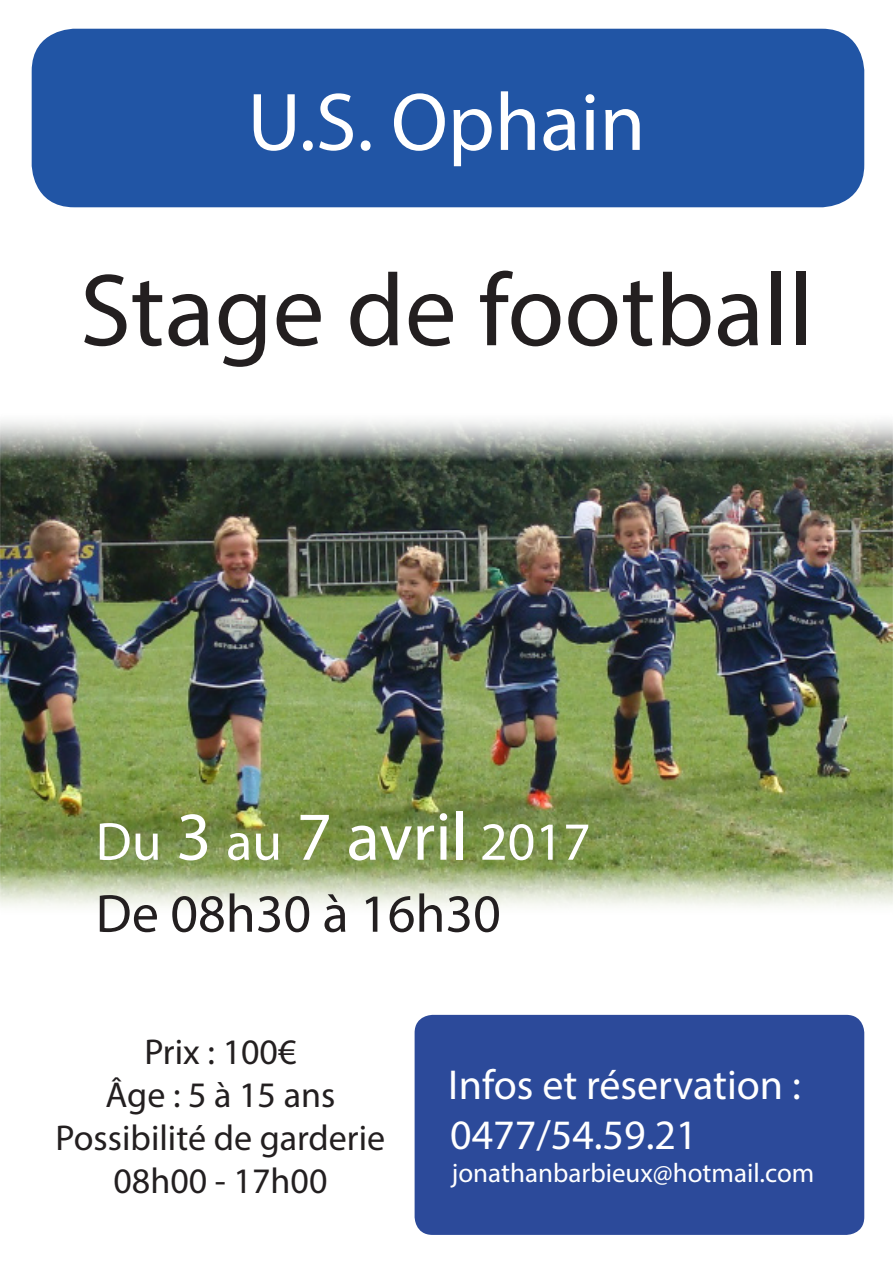
<style>
.page{position:relative;width:893px;height:1263px;background:#fff}
.page>*{position:absolute;margin:0;border:0;box-sizing:border-box;transform-origin:0 0}
.t1{font:103.5px "Myriad Pro";color:#231f20}
.t2{font:82.5px "Myriad Pro";color:#fff}
.t3{font:54px "Myriad Pro";color:#fff}
.t4{font:54px "Myriad Pro";color:#231f20}
.t5{font:42px "Myriad Pro";color:#fff}
.t6{font:36px "Myriad Pro";color:#231f20}
.t7{font:27px "Myriad Pro";color:#fff}
.s1{font-size:69px}
</style>
<div class="page">
<img style="left:1px;top:420px;width:891px;height:487px">
<div style="left:415px;top:1015px;width:449px;height:220px;background:#2c4a9a;border-radius:18px"></div>
<div style="left:32px;top:29px;width:832px;height:178px;background:#2155a5;border-radius:43px"></div>
<p class="t2" style="left:248px;top:71px;width:399px">U.S. Ophain</p>
<p class="t1" style="left:80px;top:247px;width:735px">Stage de football</p>
<p class="t3" style="left:96px;top:808px;width:497px">Du <span class="s1">3</span> au <span class="s1">7 avril</span> 2017</p>
<p class="t4" style="left:96px;top:880px;width:407px">De 08h30 à 16h30</p>
<p class="t6" style="left:144px;top:1029px;width:154px">Prix : 100€</p>
<p class="t6" style="left:106px;top:1073px;width:231px">Âge : 5 à 15 ans</p>
<p class="t6" style="left:56px;top:1116px;width:331px">Possibilité de garderie</p>
<p class="t6" style="left:113px;top:1159px;width:216px">08h00 - 17h00</p>
<p class="t5" style="left:448px;top:1059px;width:354px">Infos et réservation :</p>
<p class="t5" style="left:450px;top:1109px;width:249px">0477/54.59.21</p>
<p class="t7" style="left:452px;top:1156px;width:364px">jonathanbarbieux@hotmail.com</p>
</div>
